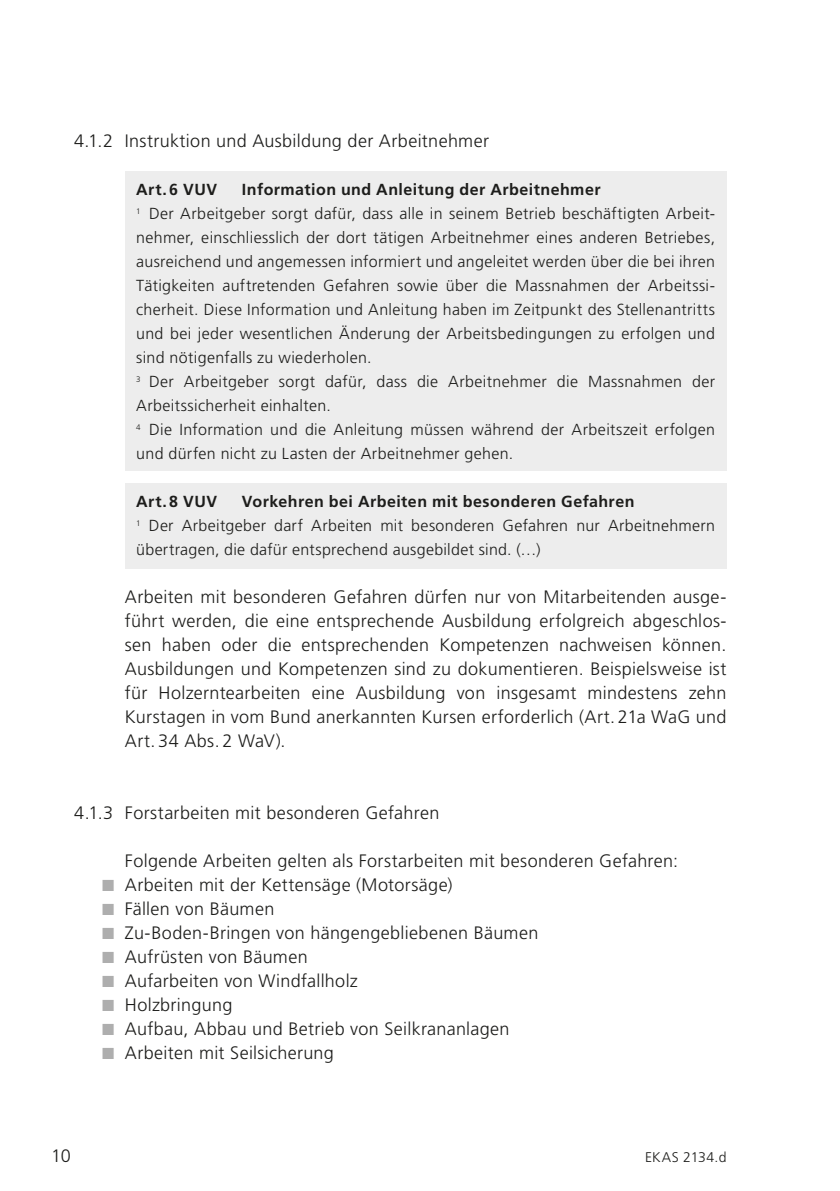
<style>
.page{position:relative;width:840px;height:1191px;background:#fff}
.page>*{position:absolute;margin:0;border:0;box-sizing:border-box;transform-origin:0 0}
.t1{font:300 18px/24px "Frutiger LT Std";letter-spacing:.02em;color:#1d1d1b;text-align:justify}
.t2{font:300 16px/24px "Frutiger LT Std";letter-spacing:.02em;color:#1d1d1b}
.t3{font:700 16px "Frutiger LT Std";letter-spacing:.035em;color:#1d1d1b}
.t4{font:300 14px "Frutiger LT Std";letter-spacing:.025em;color:#1d1d1b}
.s1{font-weight:700}
.s2{color:#aeaeae}
</style>
<div class="page">
<div style="left:125px;top:171px;width:601px;height:299px;background:#ededed"></div>
<div style="left:125px;top:483px;width:601px;height:85px;background:#ededed"></div>
<p class="t1" style="left:74px;top:129px;width:416px">4.1.2 Instruktion und Ausbildung der Arbeitnehmer</p>
<p class="t3" style="left:136px;top:180px;width:82px">Art. 6 VUV</p>
<p class="t2" style="left:136px;top:178px;width:580px;text-indent:106px"><span class="s1">Information und Anleitung der Arbeitnehmer<br></span><sup>1</sup> Der Arbeitgeber sorgt dafür, dass alle in seinem Betrieb beschäftigten Arbeit&shy;nehmer, einschliesslich der dort tätigen Arbeitnehmer eines anderen Betriebes, ausreichend und angemessen informiert und angeleitet werden über die bei ihren Tätigkeiten auftretenden Gefahren sowie über die Massnahmen der Arbeitssi&shy;cherheit. Diese Information und Anleitung haben im Zeitpunkt des Stellenantritts und bei jeder wesentlichen Änderung der Arbeitsbedingungen zu erfolgen und sind nötigenfalls zu wiederholen.<br><sup>3</sup> Der Arbeitgeber sorgt dafür, dass die Arbeitnehmer die Massnahmen der Arbeitssicherheit einhalten.<br><sup>4</sup> Die Information und die Anleitung müssen während der Arbeitszeit erfolgen und dürfen nicht zu Lasten der Arbeitnehmer gehen.</p>
<p class="t3" style="left:136px;top:492px;width:82px">Art. 8 VUV</p>
<p class="t2" style="left:136px;top:490px;width:580px;text-indent:106px"><span class="s1">Vorkehren bei Arbeiten mit besonderen Gefahren<br></span><sup>1</sup> Der Arbeitgeber darf Arbeiten mit besonderen Gefahren nur Arbeitnehmern übertragen, die dafür entsprechend ausgebildet sind. (…)</p>
<p class="t1" style="left:125px;top:585px;width:602px">Arbeiten mit besonderen Gefahren dürfen nur von Mitarbeitenden ausge&shy;führt werden, die eine entsprechende Ausbildung erfolgreich abgeschlos&shy;sen haben oder die entsprechenden Kompetenzen nachweisen können.<br>Ausbildungen und Kompetenzen sind zu dokumentieren. Beispielsweise ist für Holzerntearbeiten eine Ausbildung von insgesamt mindestens zehn Kurstagen in vom Bund anerkannten Kursen erforderlich (Art. 21a WaG und Art. 34 Abs. 2 WaV).</p>
<p class="t1" style="left:74px;top:801px;width:366px">4.1.3 Forstarbeiten mit besonderen Gefahren</p>
<p class="t1" style="left:125px;top:849px;width:554px">Folgende Arbeiten gelten als Forstarbeiten mit besonderen Gefahren:</p>
<p class="t1" style="left:102px;top:873px;width:352px"><span class="s2">■</span> Arbeiten mit der Kettensäge (Motorsäge)</p>
<p class="t1" style="left:102px;top:897px;width:174px"><span class="s2">■</span> Fällen von Bäumen</p>
<p class="t1" style="left:102px;top:921px;width:437px"><span class="s2">■</span> Zu-Boden-Bringen von hängengebliebenen Bäumen</p>
<p class="t1" style="left:102px;top:945px;width:207px"><span class="s2">■</span> Aufrüsten von Bäumen</p>
<p class="t1" style="left:102px;top:969px;width:257px"><span class="s2">■</span> Aufarbeiten von Windfallholz</p>
<p class="t1" style="left:102px;top:993px;width:132px"><span class="s2">■</span> Holzbringung</p>
<p class="t1" style="left:102px;top:1017px;width:409px"><span class="s2">■</span> Aufbau, Abbau und Betrieb von Seilkrananlagen</p>
<p class="t1" style="left:102px;top:1041px;width:233px"><span class="s2">■</span> Arbeiten mit Seilsicherung</p>
<p class="t1" style="left:51px;top:1144px;width:21px">10</p>
<p class="t4" style="left:644px;top:1149px;width:83px">EKAS 2134.d</p>
</div>
